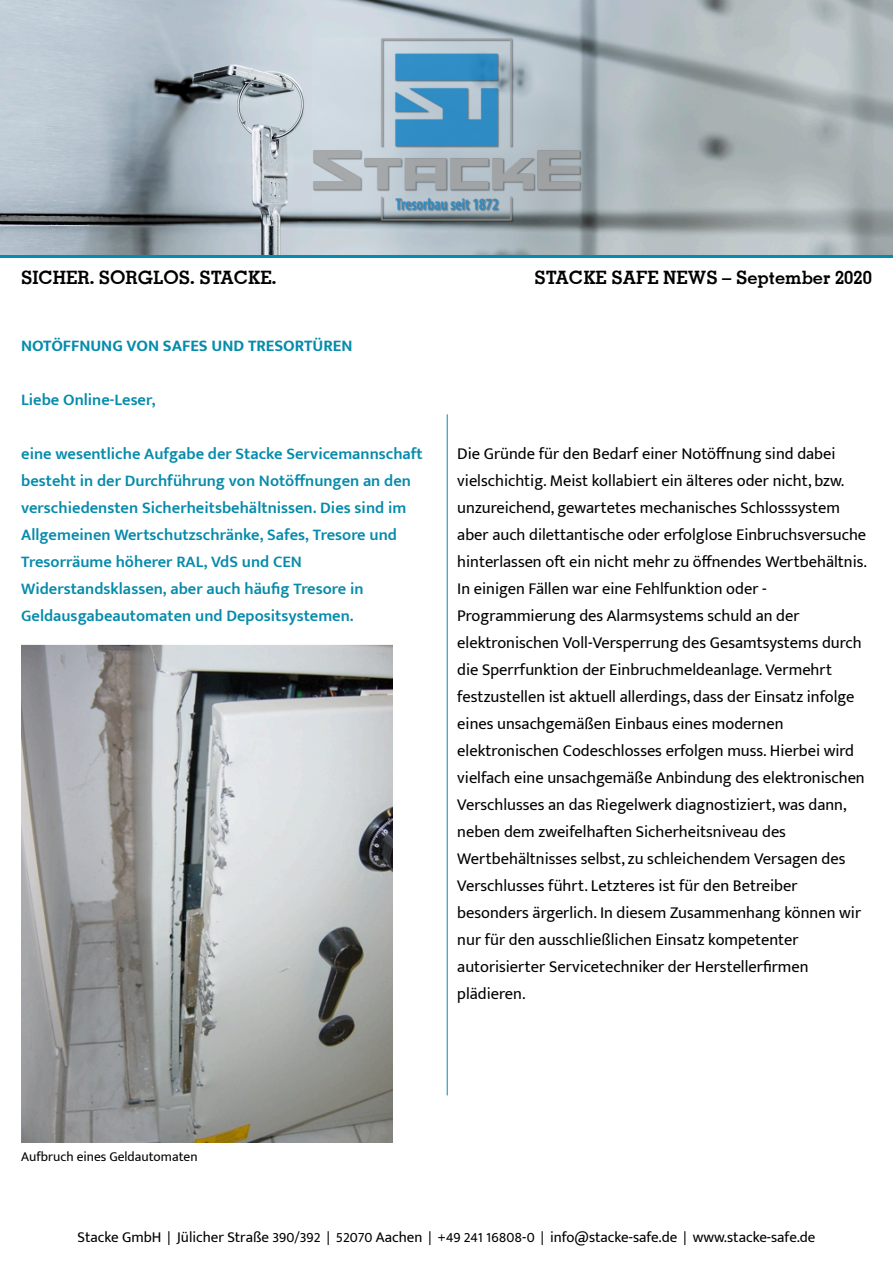
<style>
.page{position:relative;width:893px;height:1263px;background:#fff}
.page>*{position:absolute;margin:0;border:0;box-sizing:border-box;transform-origin:0 0}
.t1{font:700 18.45px "Memphis";color:#000}
.t2{font:16.5px/27px "Mukta Mahee";color:#000}
.t3{font:600 16.5px/27px "Mukta Mahee";color:#058bab}
.t4{font:700 16.5px "Mukta Mahee";color:#058bab}
.t5{font:15px "Mukta Mahee";color:#000}
.t6{font:13.5px "Mukta Mahee";color:#000}
</style>
<div class="page">
<img style="left:0;top:0;width:893px;height:255px">
<hr style="left:0;top:255px;width:893px;height:2px;background:#058bab">
<img style="left:312px;top:37px;width:269px;height:185px">
<img style="left:313px;top:38px;width:266px;height:183px">
<hr style="left:447px;top:415px;width:1px;height:680px;background:#058bab">
<img style="left:21px;top:645px;width:372px;height:497px">
<p class="t1" style="left:21px;top:270px;width:257px">SICHER. SORGLOS. STACKE.</p>
<p class="t1" style="left:534px;top:270px;width:339px">STACKE SAFE NEWS – September 2020</p>
<p class="t4" style="left:21px;top:336px;width:333px">NOTÖFFNUNG VON SAFES UND TRESORTÜREN</p>
<p class="t3" style="left:21px;top:386px;width:136px">Liebe Online-Leser,</p>
<p class="t3" style="left:21px;top:440px;width:403px">eine wesentliche Aufgabe der Stacke Servicemannschaft besteht in der Durchführung von Notöffnungen an den verschiedensten Sicherheitsbehältnissen. Dies sind im Allgemeinen Wertschutzschränke, Safes, Tresore und Tresorräume höherer RAL, VdS und CEN Widerstandsklassen, aber auch häufig Tresore in Geldausgabeautomaten und Depositsystemen.</p>
<p class="t2" style="left:457px;top:440px;width:411px">Die Gründe für den Bedarf einer Notöffnung sind dabei vielschichtig. Meist kollabiert ein älteres oder nicht, bzw. unzureichend, gewartetes mechanisches Schlosssystem aber auch dilettantische oder erfolglose Einbruchsversuche hinterlassen oft ein nicht mehr zu öffnendes Wertbehältnis.<br>In einigen Fällen war eine Fehlfunktion oder - Programmierung des Alarmsystems schuld an der elektronischen Voll-Versperrung des Gesamtsystems durch die Sperrfunktion der Einbruchmeldeanlage. Vermehrt festzustellen ist aktuell allerdings, dass der Einsatz infolge eines unsachgemäßen Einbaus eines modernen elektronischen Codeschlosses erfolgen muss. Hierbei wird vielfach eine unsachgemäße Anbindung des elektronischen Verschlusses an das Riegelwerk diagnostiziert, was dann, neben dem zweifelhaften Sicherheitsniveau des Wertbehältnisses selbst, zu schleichendem Versagen des Verschlusses führt. Letzteres ist für den Betreiber besonders ärgerlich. In diesem Zusammenhang können wir nur für den ausschließlichen Einsatz kompetenter autorisierter Servicetechniker der Herstellerfirmen plädieren.</p>
<p class="t6" style="left:21px;top:1148px;width:178px">Aufbruch eines Geldautomaten</p>
<p class="t5" style="left:78px;top:1228px;width:739px">Stacke GmbH | Jülicher Straße 390/392 | 52070 Aachen | +49 241 16808-0 | info@stacke-safe.de | www.stacke-safe.de</p>
</div>
